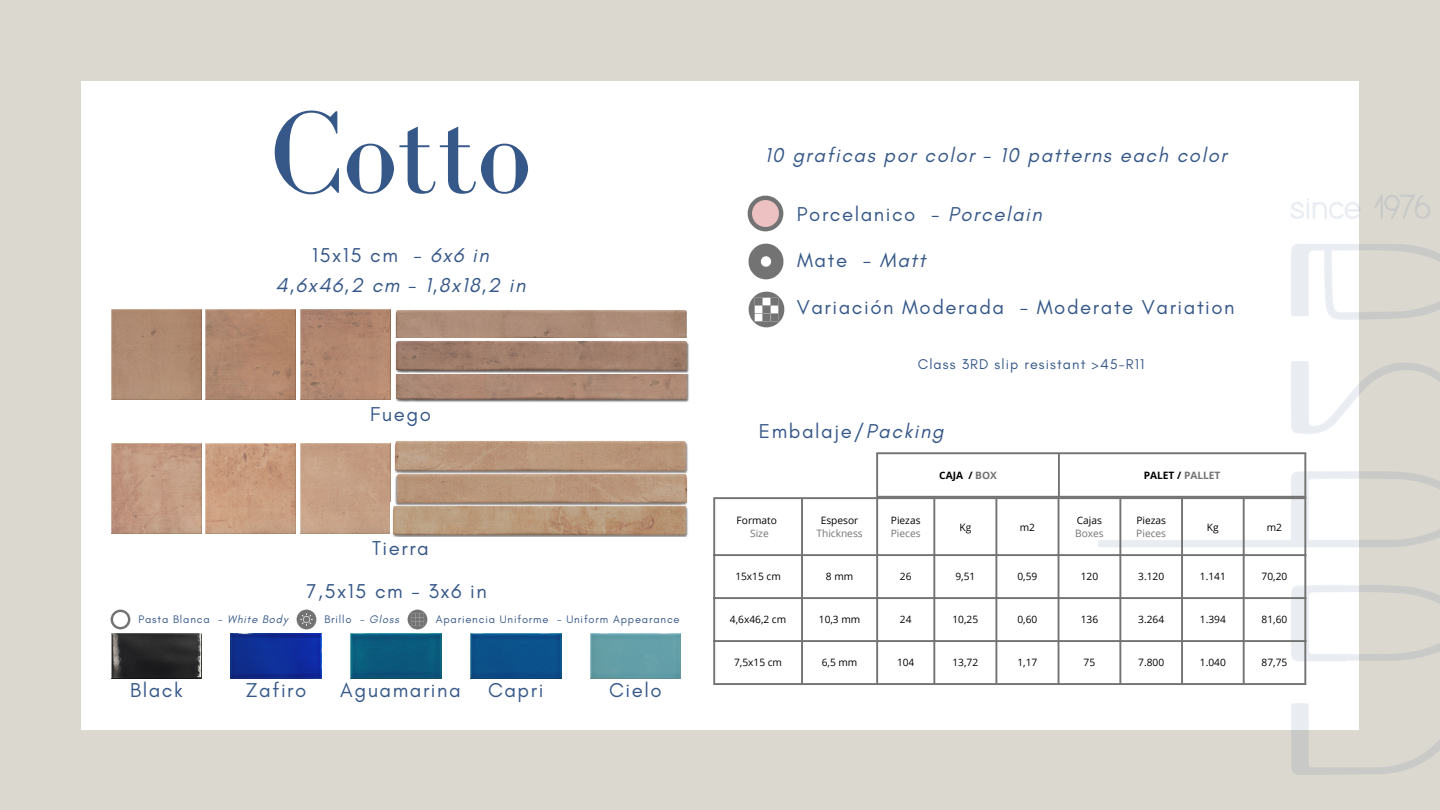
<style>
.page{position:relative;width:1440px;height:810px;background:#dbd8d0}
.page>*{position:absolute;margin:0;border:0;box-sizing:border-box;transform-origin:0 0}
.t1{font:119.4px "Bodoni FLF";color:#365888}
.t2{font:20.4px "Glacial Indifference";letter-spacing:.075em;color:#365888}
.t3{font:italic 20.4px/30px "Glacial Indifference";letter-spacing:.075em;color:#365888;text-align:center}
.t4{font:14.4px "Glacial Indifference";letter-spacing:.075em;color:#365888}
.t5{font:11.1px "Glacial Indifference";letter-spacing:.075em;color:#365888}
.t6{font:10.2px "Open Sans";color:#000}
.t7{font:10.2px "Open Sans";color:#737373}
.t8{font:700 10.2px "Open Sans";color:#000}
.s1{font-style:normal}
.s2{font-style:italic}
.s3{color:#737373}
</style>
<div class="page">
<div style="left:81px;top:81px;width:1278px;height:648px;background:#fff"></div>
<img style="left:1099px;top:195px;width:341px;height:580px">
<img style="left:747px;top:195px;width:37px;height:37px">
<img style="left:748px;top:243px;width:37px;height:85px">
<hr style="left:713px;top:499px;width:2px;height:184px;background:#737373">
<hr style="left:801px;top:499px;width:2px;height:184px;background:#737373">
<hr style="left:876px;top:499px;width:2px;height:184px;background:#737373">
<hr style="left:933px;top:499px;width:2px;height:184px;background:#737373">
<hr style="left:995px;top:499px;width:2px;height:184px;background:#737373">
<hr style="left:1058px;top:499px;width:1px;height:184px;background:#737373">
<hr style="left:1119px;top:499px;width:2px;height:184px;background:#737373">
<hr style="left:1181px;top:499px;width:2px;height:184px;background:#737373">
<hr style="left:1243px;top:499px;width:2px;height:184px;background:#737373">
<hr style="left:1304px;top:499px;width:2px;height:184px;background:#737373">
<hr style="left:713px;top:497px;width:593px;height:2px;background:#737373">
<hr style="left:713px;top:554px;width:593px;height:2px;background:#737373">
<hr style="left:713px;top:597px;width:593px;height:2px;background:#737373">
<hr style="left:713px;top:640px;width:593px;height:2px;background:#737373">
<hr style="left:713px;top:683px;width:593px;height:2px;background:#737373">
<hr style="left:876px;top:454px;width:2px;height:42px;background:#737373">
<hr style="left:1058px;top:454px;width:2px;height:42px;background:#737373">
<hr style="left:1304px;top:454px;width:2px;height:42px;background:#737373">
<hr style="left:876px;top:452px;width:430px;height:2px;background:#737373">
<hr style="left:876px;top:496px;width:430px;height:2px;background:#737373">
<img style="left:301px;top:310px;width:90px;height:90px">
<img style="left:206px;top:310px;width:90px;height:90px">
<img style="left:111px;top:310px;width:90px;height:90px">
<img style="left:395px;top:310px;width:292px;height:28px">
<img style="left:395px;top:374px;width:294px;height:28px">
<img style="left:395px;top:340px;width:294px;height:33px">
<img style="left:301px;top:443px;width:90px;height:90px">
<img style="left:206px;top:443px;width:90px;height:90px">
<img style="left:111px;top:443px;width:90px;height:90px">
<img style="left:392px;top:506px;width:296px;height:31px">
<img style="left:395px;top:473px;width:293px;height:33px">
<img style="left:394px;top:441px;width:294px;height:32px">
<img style="left:231px;top:633px;width:91px;height:45px">
<img style="left:590px;top:633px;width:91px;height:45px">
<img style="left:470px;top:633px;width:91px;height:45px">
<img style="left:351px;top:633px;width:90px;height:45px">
<img style="left:111px;top:633px;width:91px;height:45px">
<img style="left:110px;top:609px;width:21px;height:21px">
<img style="left:407px;top:609px;width:21px;height:21px">
<img style="left:296px;top:609px;width:21px;height:21px">
<h1 class="t1" style="left:270px;top:88px;width:262px">Cotto</h1>
<h2 class="t3" style="left:276px;top:240px;width:251px"><span class="s1">15x15 cm -</span> 6x6 in<br>4,6x46,2 cm - 1,8x18,2 in</h2>
<h2 class="t2" style="left:370px;top:402px;width:62px">Fuego</h2>
<h2 class="t2" style="left:372px;top:536px;width:58px">Tierra</h2>
<h2 class="t2" style="left:306px;top:579px;width:182px">7,5x15 cm - 3x6 in</h2>
<p class="t5" style="left:138px;top:613px;width:151px">Pasta Blanca - <span class="s2">White Body</span></p>
<p class="t5" style="left:324px;top:613px;width:76px">Brillo - <span class="s2">Gloss</span></p>
<p class="t5" style="left:436px;top:613px;width:246px">Apariencia Uniforme - Uniform Appearance</p>
<h2 class="t2" style="left:130px;top:678px;width:54px">Black</h2>
<h2 class="t2" style="left:246px;top:678px;width:62px">Zafiro</h2>
<h2 class="t2" style="left:340px;top:678px;width:122px">Aguamarina</h2>
<h2 class="t2" style="left:488px;top:678px;width:57px">Capri</h2>
<h2 class="t2" style="left:609px;top:678px;width:54px">Cielo</h2>
<h2 class="t3" style="left:765px;top:140px;width:464px">10 graficas por color - 10 patterns each color</h2>
<h2 class="t2" style="left:797px;top:202px;width:246px">Porcelanico - <span class="s2">Porcelain</span></h2>
<h2 class="t2" style="left:797px;top:248px;width:130px">Mate - <span class="s2">Matt</span></h2>
<h2 class="t2" style="left:797px;top:295px;width:439px">Variación Moderada - Moderate Variation</h2>
<h3 class="t4" style="left:918px;top:355px;width:228px">Class 3RD slip resistant &gt;45-R11</h3>
<h2 class="t2" style="left:759px;top:418px;width:186px">Embalaje/<span class="s2">Packing</span></h2>
<p class="t6" style="left:737px;top:513px;width:42px">Formato</p>
<p class="t7" style="left:750px;top:526px;width:20px">Size</p>
<p class="t6" style="left:821px;top:513px;width:39px">Espesor</p>
<p class="t7" style="left:816px;top:526px;width:48px">Thickness</p>
<p class="t6" style="left:891px;top:513px;width:31px">Piezas</p>
<p class="t7" style="left:891px;top:526px;width:31px">Pieces</p>
<p class="t8" style="left:939px;top:468px;width:59px">CAJA / <span class="s3">BOX</span></p>
<p class="t8" style="left:1144px;top:468px;width:78px">PALET / <span class="s3">PALLET</span></p>
<p class="t6" style="left:959px;top:520px;width:13px">Kg</p>
<p class="t6" style="left:1020px;top:520px;width:17px">m2</p>
<p class="t6" style="left:1077px;top:513px;width:27px">Cajas</p>
<p class="t7" style="left:1075px;top:526px;width:30px">Boxes</p>
<p class="t6" style="left:1136px;top:513px;width:31px">Piezas</p>
<p class="t7" style="left:1136px;top:526px;width:31px">Pieces</p>
<p class="t6" style="left:1207px;top:520px;width:13px">Kg</p>
<p class="t6" style="left:1267px;top:520px;width:17px">m2</p>
<p class="t6" style="left:735px;top:569px;width:47px">15x15 cm</p>
<p class="t6" style="left:826px;top:569px;width:29px">8 mm</p>
<p class="t6" style="left:900px;top:569px;width:13px">26</p>
<p class="t6" style="left:955px;top:569px;width:21px">9,51</p>
<p class="t6" style="left:1017px;top:569px;width:21px">0,59</p>
<p class="t6" style="left:1081px;top:569px;width:19px">120</p>
<p class="t6" style="left:1138px;top:569px;width:27px">3.120</p>
<p class="t6" style="left:1200px;top:569px;width:27px">1.141</p>
<p class="t6" style="left:1262px;top:569px;width:27px">70,20</p>
<p class="t6" style="left:730px;top:612px;width:58px">4,6x46,2 cm</p>
<p class="t6" style="left:819px;top:612px;width:43px">10,3 mm</p>
<p class="t6" style="left:900px;top:612px;width:13px">24</p>
<p class="t6" style="left:952px;top:612px;width:27px">10,25</p>
<p class="t6" style="left:1017px;top:612px;width:21px">0,60</p>
<p class="t6" style="left:1081px;top:612px;width:19px">136</p>
<p class="t6" style="left:1138px;top:612px;width:27px">3.264</p>
<p class="t6" style="left:1200px;top:612px;width:27px">1.394</p>
<p class="t6" style="left:1262px;top:612px;width:27px">81,60</p>
<p class="t6" style="left:734px;top:655px;width:49px">7,5x15 cm</p>
<p class="t6" style="left:822px;top:655px;width:37px">6,5 mm</p>
<p class="t6" style="left:897px;top:655px;width:19px">104</p>
<p class="t6" style="left:952px;top:655px;width:27px">13,72</p>
<p class="t6" style="left:1017px;top:655px;width:21px">1,17</p>
<p class="t6" style="left:1084px;top:655px;width:13px">75</p>
<p class="t6" style="left:1138px;top:655px;width:27px">7.800</p>
<p class="t6" style="left:1200px;top:655px;width:27px">1.040</p>
<p class="t6" style="left:1262px;top:655px;width:27px">87,75</p>
</div>
